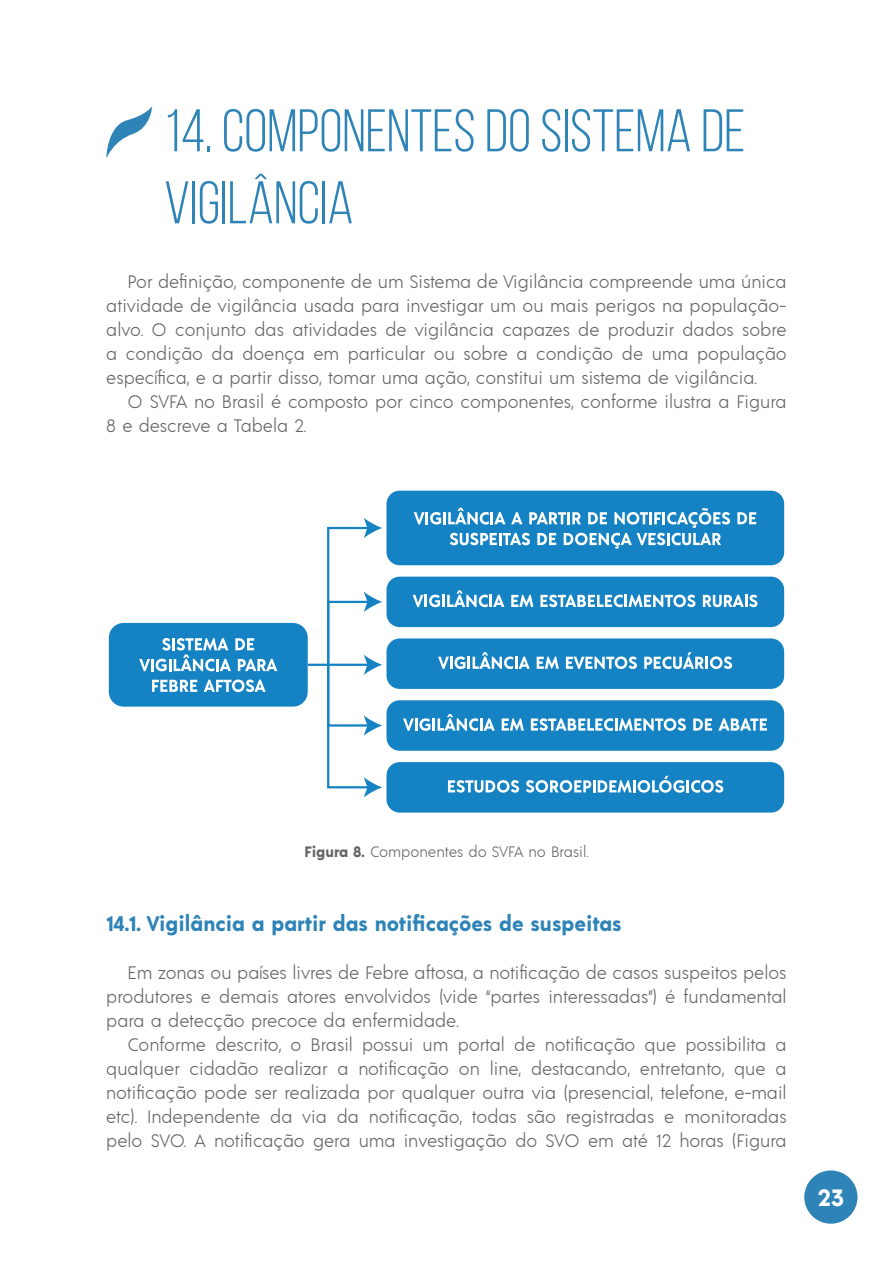
<style>
.page{position:relative;width:893px;height:1263px;background:#fff}
.page>*{position:absolute;margin:0;border:0;box-sizing:border-box;transform-origin:0 0}
.t1{font:60px/72px "Bebas Neue";color:#2e83b7}
.t2{font:700 23.4px "Acre";color:#fff}
.t3{font:700 21px "Acre";color:#2e83b7}
.t4{font:300 18px/24px "Acre";color:#636466;text-align:justify}
.t5{font:300 15px "Acre";color:#636466}
.s1{font-weight:700}
</style>
<div class="page">
<div style="left:804px;top:1170px;width:53px;height:54px;background:#2e83b7;border-radius:50%"></div>
<svg style="left:106px;top:106px;width:46px;height:52px"></svg>
<div style="left:109px;top:623px;width:199px;height:84px;background:#1583c3;border-radius:15px"></div>
<svg style="left:139px;top:638px;width:138px;height:33px"></svg>
<svg style="left:152px;top:680px;width:45px;height:12px"></svg>
<svg style="left:204px;top:679px;width:62px;height:13px"></svg>
<div style="left:386px;top:491px;width:398px;height:74px;background:#1583c3;border-radius:13px"></div>
<svg style="left:737px;top:512px;width:19px;height:12px"></svg>
<svg style="left:414px;top:508px;width:316px;height:41px"></svg>
<div style="left:386px;top:577px;width:398px;height:50px;background:#1583c3;border-radius:13px"></div>
<svg style="left:413px;top:590px;width:91px;height:17px"></svg>
<svg style="left:511px;top:595px;width:22px;height:12px"></svg>
<svg style="left:540px;top:595px;width:155px;height:12px"></svg>
<svg style="left:703px;top:595px;width:54px;height:12px"></svg>
<div style="left:386px;top:638px;width:398px;height:51px;background:#1583c3;border-radius:13px"></div>
<svg style="left:438px;top:652px;width:92px;height:17px"></svg>
<svg style="left:537px;top:656px;width:22px;height:13px"></svg>
<svg style="left:566px;top:656px;width:71px;height:13px"></svg>
<svg style="left:644px;top:652px;width:88px;height:17px"></svg>
<div style="left:386px;top:700px;width:398px;height:51px;background:#1583c3;border-radius:13px"></div>
<svg style="left:403px;top:714px;width:92px;height:17px"></svg>
<svg style="left:502px;top:718px;width:22px;height:13px"></svg>
<svg style="left:531px;top:718px;width:155px;height:13px"></svg>
<svg style="left:693px;top:718px;width:19px;height:13px"></svg>
<svg style="left:718px;top:718px;width:49px;height:13px"></svg>
<div style="left:386px;top:762px;width:398px;height:50px;background:#1583c3;border-radius:13px"></div>
<svg style="left:448px;top:780px;width:71px;height:13px"></svg>
<svg style="left:526px;top:776px;width:197px;height:17px"></svg>
<hr style="left:308px;top:664px;width:61px;height:2px;background:#1583c3">
<svg style="left:364px;top:655px;width:18px;height:20px"></svg>
<div style="left:327px;top:527px;width:43px;height:261px;border:2px solid #1583c3"></div>
<svg style="left:364px;top:518px;width:18px;height:20px"></svg>
<svg style="left:364px;top:777px;width:18px;height:21px"></svg>
<div style="left:327px;top:601px;width:43px;height:126px;border:2px solid #1583c3"></div>
<svg style="left:364px;top:592px;width:18px;height:20px"></svg>
<svg style="left:364px;top:715px;width:18px;height:21px"></svg>
<h1 class="t1" style="left:164px;top:94px;width:583px">14. COMPONENTES DO SISTEMA DE<br>VIGILÂNCIA</h1>
<p class="t4" style="left:106px;top:269px;width:682px;text-indent:21px">Por definição, componente de um Sistema de Vigilância compreende uma única atividade de vigilância usada para investigar um ou mais perigos na população&shy;alvo. O conjunto das atividades de vigilância capazes de produzir dados sobre a condição da doença em particular ou sobre a condição de uma população específica, e a partir disso, tomar uma ação, constitui um sistema de vigilância.</p>
<p class="t4" style="left:106px;top:388px;width:682px;text-indent:21px">O SVFA no Brasil é composto por cinco componentes, conforme ilustra a Figura<br>8 e descreve a Tabela 2.</p>
<p class="t5" style="left:304px;top:842px;width:286px"><span class="s1">Figura 8.</span> Componentes do SVFA no Brasil.</p>
<p class="t3" style="left:106px;top:909px;width:517px">14.1. Vigilância a partir das notificações de suspeitas</p>
<p class="t4" style="left:106px;top:960px;width:682px;text-indent:21px">Em zonas ou países livres de Febre aftosa, a notificação de casos suspeitos pelos produtores e demais atores envolvidos (vide “partes interessadas”) é fundamental para a detecção precoce da enfermidade.</p>
<p class="t4" style="left:106px;top:1032px;width:682px;text-indent:21px">Conforme descrito, o Brasil possui um portal de notificação que possibilita a qualquer cidadão realizar a notificação on line, destacando, entretanto, que a notificação pode ser realizada por qualquer outra via (presencial, telefone, e-mail etc). Independente da via da notificação, todas são registradas e monitoradas pelo SVO. A notificação gera uma investigação do SVO em até 12 horas (Figura</p>
<p class="t2" style="left:818px;top:1181px;width:28px">23</p>
</div>
